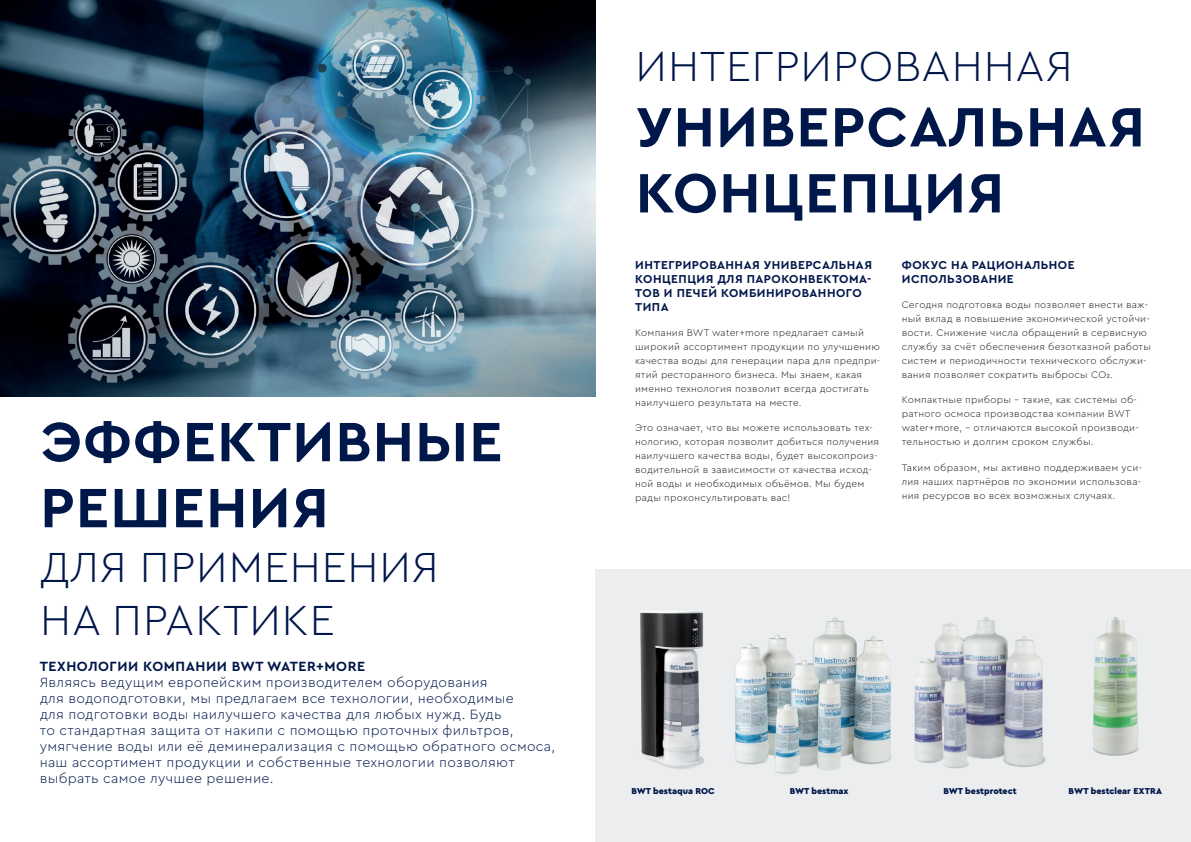
<style>
.page{position:relative;width:1191px;height:842px;background:#fff}
.page>*{position:absolute;margin:0;border:0;box-sizing:border-box;transform-origin:0 0}
.t1{font:700 58px/66px "Cera PRO";letter-spacing:.02em;color:#00174a}
.t2{font:300 44px/52.8px "Cera PRO";letter-spacing:.02em;color:#00174a}
.t3{font:300 14px/16px "Cera PRO";letter-spacing:.02em;color:#00174a}
.t4{font:700 14px "Cera PRO";letter-spacing:.04em;color:#00174a}
.t5{font:700 12px/14px "Cera PRO";letter-spacing:.04em;color:#00174a}
.t6{font:300 10px/14px "Cera PRO";letter-spacing:.02em;color:#231f20}
.t7{font:900 9px "Cera PRO";color:#00174a}
</style>
<div class="page">
<div style="left:595px;top:570px;width:596px;height:272px;background:#ebedef"></div>
<img style="left:0;top:0;width:595px;height:397px">
<svg style="left:762px;top:747px;width:25px;height:9px"></svg>
<svg style="left:818px;top:743px;width:39px;height:14px"></svg>
<svg style="left:850px;top:750px;width:42px;height:14px"></svg>
<div style="left:816px;top:762px;width:25px;height:9px;background:#d7dddc;border-radius:50%"></div>
<svg style="left:793px;top:760px;width:25px;height:7px"></svg>
<svg style="left:734px;top:756px;width:34px;height:9px"></svg>
<svg style="left:774px;top:767px;width:25px;height:7px"></svg>
<img style="left:734px;top:617px;width:100px;height:124px">
<svg style="left:1092px;top:741px;width:46px;height:15px"></svg>
<img style="left:1092px;top:617px;width:46px;height:137px">
<img style="left:640px;top:611px;width:64px;height:158px">
<img style="left:914px;top:617px;width:132px;height:152px">
<h1 class="t1" style="left:40px;top:406px;width:464px">ЭФФЕКТИВНЫЕ<br>РЕШЕНИЯ</h1>
<h2 class="t2" style="left:40px;top:539px;width:400px">ДЛЯ ПРИМЕНЕНИЯ<br>НА ПРАКТИКЕ</h2>
<h3 class="t4" style="left:40px;top:657px;width:327px">ТЕХНОЛОГИИ КОМПАНИИ BWT WATER+MORE</h3>
<p class="t3" style="left:40px;top:674px;width:517px">Являясь ведущим европейским производителем оборудования<br>для водоподготовки, мы предлагаем все технологии, необходимые<br>для подготовки воды наилучшего качества для любых нужд. Будь<br>то стандартная защита от накипи с помощью проточных фильтров, умягчение воды или её деминерализация с помощью обратного осмоса, наш ассортимент продукции и собственные технологии позволяют выбрать самое лучшее решение.</p>
<h2 class="t2" style="left:635px;top:38px;width:438px">ИНТЕГРИРОВАННАЯ</h2>
<h1 class="t1" style="left:636px;top:92px;width:511px">УНИВЕРСАЛЬНАЯ<br>КОНЦЕПЦИЯ</h1>
<p class="t5" style="left:635px;top:257px;width:238px">ИНТЕГРИРОВАННАЯ УНИВЕРСАЛЬНАЯ<br>КОНЦЕПЦИЯ ДЛЯ ПАРОКОНВЕКТОМА-<br>ТОВ И ПЕЧЕЙ КОМБИНИРОВАННОГО<br>ТИПА</p>
<p class="t6" style="left:635px;top:325px;width:246px">Компания BWT water+more предлагает самый широкий ассортимент продукции по улучшению качества воды для генерации пара для предпри&shy;ятий ресторанного бизнеса. Мы знаем, какая именно технология позволит всегда достигать наилучшего результата на месте.</p>
<p class="t6" style="left:635px;top:421px;width:245px">Это означает, что вы можете использовать тех&shy;нологию, которая позволит добиться получения наилучшего качества воды, будет высокопроиз&shy;водительной в зависимости от качества исход&shy;ной воды и необходимых объёмов. Мы будем рады проконсультировать вас!</p>
<p class="t5" style="left:902px;top:257px;width:174px">ФОКУС НА РАЦИОНАЛЬНОЕ<br>ИСПОЛЬЗОВАНИЕ</p>
<p class="t6" style="left:901px;top:297px;width:251px">Сегодня подготовка воды позволяет внести важ&shy;ный вклад в повышение экономической устойчи&shy;вости. Снижение числа обращений в сервисную службу за счёт обеспечения безотказной работы систем и периодичности технического обслужи&shy;вания позволяет сократить выбросы CO2.</p>
<p class="t6" style="left:901px;top:393px;width:238px">Компактные приборы – такие, как системы об&shy;ратного осмоса производства компании BWT water+more, – отличаются высокой производи&shy;тельностью и долгим сроком службы.</p>
<p class="t6" style="left:901px;top:460px;width:242px;text-align:justify">Таким образом, мы активно поддерживаем уси&shy;лия наших партнёров по экономии использова&shy;ния ресурсов во всех возможных случаях.</p>
<p class="t7" style="left:631px;top:784px;width:85px">BWT bestaqua ROC</p>
<p class="t7" style="left:789px;top:784px;width:60px">BWT bestmax</p>
<p class="t7" style="left:943px;top:784px;width:75px">BWT bestprotect</p>
<p class="t7" style="left:1068px;top:784px;width:95px">BWT bestclear EXTRA</p>
</div>
